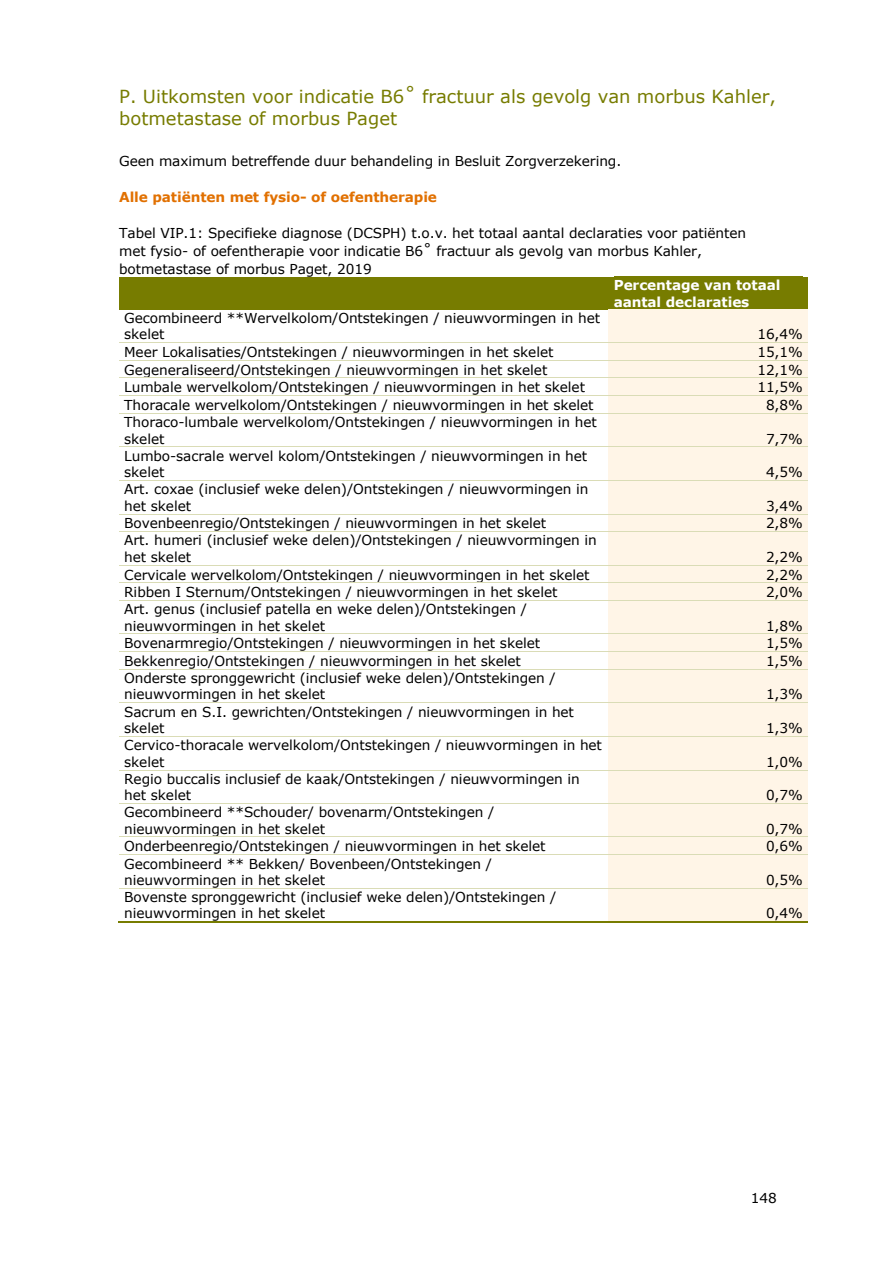
<style>
.page{position:relative;width:893px;height:1263px;background:#fff}
.page>*{position:absolute;margin:0;border:0;box-sizing:border-box;transform-origin:0 0}
.t1{font:18px/21.9px "Verdana";color:#777c00}
.t2{font:13.65px/16.5px "Verdana";letter-spacing:-.01em;color:#000}
.t3{font:700 13.65px "Verdana";letter-spacing:-.01em;color:#e17000}
.t4{font:700 13.65px/16.5px "Verdana";letter-spacing:-.01em;color:#fff}
</style>
<div class="page">
<div style="left:119px;top:277px;width:489px;height:33px;background:#777c00"></div>
<div style="left:608px;top:277px;width:199px;height:33px;background:#777c00"></div>
<div style="left:608px;top:310px;width:199px;height:32px;background:#fff5e7"></div>
<div style="left:608px;top:343px;width:199px;height:17px;background:#fff5e7"></div>
<hr style="left:119px;top:342px;width:489px;height:1px;background:#dadcb6">
<hr style="left:609px;top:342px;width:198px;height:1px;background:#dadcb6">
<div style="left:608px;top:361px;width:199px;height:17px;background:#fff5e7"></div>
<hr style="left:119px;top:360px;width:489px;height:1px;background:#dadcb6">
<hr style="left:609px;top:360px;width:198px;height:1px;background:#dadcb6">
<div style="left:608px;top:378px;width:199px;height:17px;background:#fff5e7"></div>
<hr style="left:119px;top:378px;width:489px;height:1px;background:#dadcb6">
<hr style="left:609px;top:378px;width:198px;height:1px;background:#dadcb6">
<div style="left:608px;top:396px;width:199px;height:17px;background:#fff5e7"></div>
<hr style="left:119px;top:395px;width:489px;height:1px;background:#dadcb6">
<hr style="left:609px;top:395px;width:198px;height:1px;background:#dadcb6">
<div style="left:608px;top:414px;width:199px;height:32px;background:#fff5e7"></div>
<hr style="left:119px;top:413px;width:489px;height:1px;background:#dadcb6">
<hr style="left:609px;top:413px;width:198px;height:1px;background:#dadcb6">
<div style="left:608px;top:447px;width:199px;height:33px;background:#fff5e7"></div>
<hr style="left:119px;top:446px;width:489px;height:1px;background:#dadcb6">
<hr style="left:609px;top:446px;width:198px;height:1px;background:#dadcb6">
<div style="left:608px;top:481px;width:199px;height:33px;background:#fff5e7"></div>
<hr style="left:119px;top:480px;width:489px;height:1px;background:#dadcb6">
<hr style="left:609px;top:480px;width:198px;height:1px;background:#dadcb6">
<div style="left:608px;top:514px;width:199px;height:17px;background:#fff5e7"></div>
<hr style="left:119px;top:514px;width:489px;height:1px;background:#dadcb6">
<hr style="left:609px;top:514px;width:198px;height:1px;background:#dadcb6">
<div style="left:608px;top:532px;width:199px;height:33px;background:#fff5e7"></div>
<hr style="left:119px;top:531px;width:489px;height:1px;background:#dadcb6">
<hr style="left:609px;top:531px;width:198px;height:1px;background:#dadcb6">
<div style="left:608px;top:566px;width:199px;height:16px;background:#fff5e7"></div>
<hr style="left:119px;top:565px;width:489px;height:1px;background:#dadcb6">
<hr style="left:609px;top:565px;width:198px;height:1px;background:#dadcb6">
<div style="left:608px;top:583px;width:199px;height:17px;background:#fff5e7"></div>
<hr style="left:119px;top:582px;width:489px;height:1px;background:#dadcb6">
<hr style="left:609px;top:582px;width:198px;height:1px;background:#dadcb6">
<div style="left:608px;top:601px;width:199px;height:33px;background:#fff5e7"></div>
<hr style="left:119px;top:600px;width:489px;height:1px;background:#dadcb6">
<hr style="left:609px;top:600px;width:198px;height:1px;background:#dadcb6">
<div style="left:608px;top:634px;width:199px;height:17px;background:#fff5e7"></div>
<hr style="left:119px;top:634px;width:489px;height:1px;background:#dadcb6">
<hr style="left:609px;top:634px;width:198px;height:1px;background:#dadcb6">
<div style="left:608px;top:652px;width:199px;height:17px;background:#fff5e7"></div>
<hr style="left:119px;top:651px;width:489px;height:1px;background:#dadcb6">
<hr style="left:609px;top:651px;width:198px;height:1px;background:#dadcb6">
<div style="left:608px;top:670px;width:199px;height:32px;background:#fff5e7"></div>
<hr style="left:119px;top:669px;width:489px;height:1px;background:#dadcb6">
<hr style="left:609px;top:669px;width:198px;height:1px;background:#dadcb6">
<div style="left:608px;top:703px;width:199px;height:33px;background:#fff5e7"></div>
<hr style="left:119px;top:702px;width:489px;height:1px;background:#dadcb6">
<hr style="left:609px;top:702px;width:198px;height:1px;background:#dadcb6">
<div style="left:608px;top:737px;width:199px;height:33px;background:#fff5e7"></div>
<hr style="left:119px;top:736px;width:489px;height:1px;background:#dadcb6">
<hr style="left:609px;top:736px;width:198px;height:1px;background:#dadcb6">
<div style="left:608px;top:770px;width:199px;height:33px;background:#fff5e7"></div>
<hr style="left:119px;top:770px;width:489px;height:1px;background:#dadcb6">
<hr style="left:609px;top:770px;width:198px;height:1px;background:#dadcb6">
<div style="left:608px;top:804px;width:199px;height:33px;background:#fff5e7"></div>
<hr style="left:119px;top:803px;width:489px;height:1px;background:#dadcb6">
<hr style="left:609px;top:803px;width:198px;height:1px;background:#dadcb6">
<div style="left:608px;top:837px;width:199px;height:17px;background:#fff5e7"></div>
<hr style="left:119px;top:837px;width:489px;height:1px;background:#dadcb6">
<hr style="left:609px;top:837px;width:198px;height:1px;background:#dadcb6">
<div style="left:608px;top:855px;width:199px;height:33px;background:#fff5e7"></div>
<hr style="left:119px;top:854px;width:489px;height:1px;background:#dadcb6">
<hr style="left:609px;top:854px;width:198px;height:1px;background:#dadcb6">
<div style="left:608px;top:888px;width:199px;height:33px;background:#fff5e7"></div>
<hr style="left:119px;top:888px;width:489px;height:1px;background:#dadcb6">
<hr style="left:609px;top:888px;width:198px;height:1px;background:#dadcb6">
<hr style="left:118px;top:922px;width:490px;height:1px;background:#777c00">
<hr style="left:609px;top:922px;width:198px;height:1px;background:#777c00">
<h1 class="t1" style="left:119px;top:85px;width:658px">P. Uitkomsten voor indicatie B6˚ fractuur als gevolg van morbus Kahler, botmetastase of morbus Paget</h1>
<p class="t2" style="left:119px;top:152px;width:503px">Geen maximum betreffende duur behandeling in Besluit Zorgverzekering.</p>
<p class="t3" style="left:119px;top:188px;width:319px">Alle patiënten met fysio- of oefentherapie</p>
<p class="t2" style="left:119px;top:224px;width:628px;line-height:18px">Tabel VIP.1: Specifieke diagnose (DCSPH) t.o.v. het totaal aantal declaraties voor patiënten met fysio- of oefentherapie voor indicatie B6˚ fractuur als gevolg van morbus Kahler, botmetastase of morbus Paget, 2019</p>
<p class="t4" style="left:613px;top:276px;width:168px">Percentage van totaal aantal declaraties</p>
<p class="t2" style="left:124px;top:309px;width:477px">Gecombineerd **Wervelkolom/Ontstekingen / nieuwvormingen in het skelet</p>
<p class="t2" style="left:757px;top:326px;width:47px">16,4%</p>
<p class="t2" style="left:124px;top:343px;width:430px">Meer Lokalisaties/Ontstekingen / nieuwvormingen in het skelet</p>
<p class="t2" style="left:757px;top:343px;width:47px">15,1%</p>
<p class="t2" style="left:124px;top:361px;width:424px">Gegeneraliseerd/Ontstekingen / nieuwvormingen in het skelet</p>
<p class="t2" style="left:757px;top:361px;width:47px">12,1%</p>
<p class="t2" style="left:124px;top:379px;width:462px">Lumbale wervelkolom/Ontstekingen / nieuwvormingen in het skelet</p>
<p class="t2" style="left:757px;top:379px;width:47px">11,5%</p>
<p class="t2" style="left:124px;top:396px;width:471px">Thoracale wervelkolom/Ontstekingen / nieuwvormingen in het skelet</p>
<p class="t2" style="left:766px;top:396px;width:38px">8,8%</p>
<p class="t2" style="left:124px;top:414px;width:474px">Thoraco-lumbale wervelkolom/Ontstekingen / nieuwvormingen in het skelet</p>
<p class="t2" style="left:766px;top:430px;width:38px">7,7%</p>
<p class="t2" style="left:124px;top:447px;width:464px">Lumbo-sacrale wervel kolom/Ontstekingen / nieuwvormingen in het skelet</p>
<p class="t2" style="left:124px;top:481px;width:465px">Art. coxae (inclusief weke delen)/Ontstekingen / nieuwvormingen in het skelet</p>
<p class="t2" style="left:766px;top:463px;width:38px">4,5%</p>
<p class="t2" style="left:766px;top:497px;width:38px">3,4%</p>
<p class="t2" style="left:124px;top:515px;width:423px">Bovenbeenregio/Ontstekingen / nieuwvormingen in het skelet</p>
<p class="t2" style="left:766px;top:515px;width:38px">2,8%</p>
<p class="t2" style="left:124px;top:532px;width:474px">Art. humeri (inclusief weke delen)/Ontstekingen / nieuwvormingen in het skelet</p>
<p class="t2" style="left:766px;top:548px;width:38px">2,2%</p>
<p class="t2" style="left:124px;top:566px;width:467px">Cervicale wervelkolom/Ontstekingen / nieuwvormingen in het skelet</p>
<p class="t2" style="left:766px;top:566px;width:38px">2,2%</p>
<p class="t2" style="left:124px;top:584px;width:435px">Ribben I Sternum/Ontstekingen / nieuwvormingen in het skelet</p>
<p class="t2" style="left:766px;top:584px;width:38px">2,0%</p>
<p class="t2" style="left:124px;top:600px;width:404px">Art. genus (inclusief patella en weke delen)/Ontstekingen / nieuwvormingen in het skelet</p>
<p class="t2" style="left:766px;top:617px;width:38px">1,8%</p>
<p class="t2" style="left:124px;top:635px;width:417px">Bovenarmregio/Ontstekingen / nieuwvormingen in het skelet</p>
<p class="t2" style="left:766px;top:635px;width:38px">1,5%</p>
<p class="t2" style="left:124px;top:652px;width:398px">Bekkenregio/Ontstekingen / nieuwvormingen in het skelet</p>
<p class="t2" style="left:766px;top:652px;width:38px">1,5%</p>
<p class="t2" style="left:124px;top:670px;width:433px">Onderste spronggewricht (inclusief weke delen)/Ontstekingen / nieuwvormingen in het skelet</p>
<p class="t2" style="left:766px;top:686px;width:38px">1,3%</p>
<p class="t2" style="left:124px;top:703px;width:451px">Sacrum en S.I. gewrichten/Ontstekingen / nieuwvormingen in het skelet</p>
<p class="t2" style="left:124px;top:737px;width:479px">Cervico-thoracale wervelkolom/Ontstekingen / nieuwvormingen in het skelet</p>
<p class="t2" style="left:124px;top:770px;width:457px">Regio buccalis inclusief de kaak/Ontstekingen / nieuwvormingen in het skelet</p>
<p class="t2" style="left:124px;top:804px;width:371px">Gecombineerd **Schouder/ bovenarm/Ontstekingen / nieuwvormingen in het skelet</p>
<p class="t2" style="left:766px;top:719px;width:38px">1,3%</p>
<p class="t2" style="left:766px;top:753px;width:38px">1,0%</p>
<p class="t2" style="left:766px;top:787px;width:38px">0,7%</p>
<p class="t2" style="left:766px;top:820px;width:38px">0,7%</p>
<p class="t2" style="left:124px;top:838px;width:423px">Onderbeenregio/Ontstekingen / nieuwvormingen in het skelet</p>
<p class="t2" style="left:766px;top:838px;width:38px">0,6%</p>
<p class="t2" style="left:124px;top:855px;width:369px">Gecombineerd ** Bekken/ Bovenbeen/Ontstekingen / nieuwvormingen in het skelet</p>
<p class="t2" style="left:766px;top:871px;width:38px">0,5%</p>
<p class="t2" style="left:124px;top:889px;width:433px">Bovenste spronggewricht (inclusief weke delen)/Ontstekingen / nieuwvormingen in het skelet</p>
<p class="t2" style="left:766px;top:905px;width:38px">0,4%</p>
<p class="t2" style="left:750px;top:1189px;width:27px">148</p>
</div>
